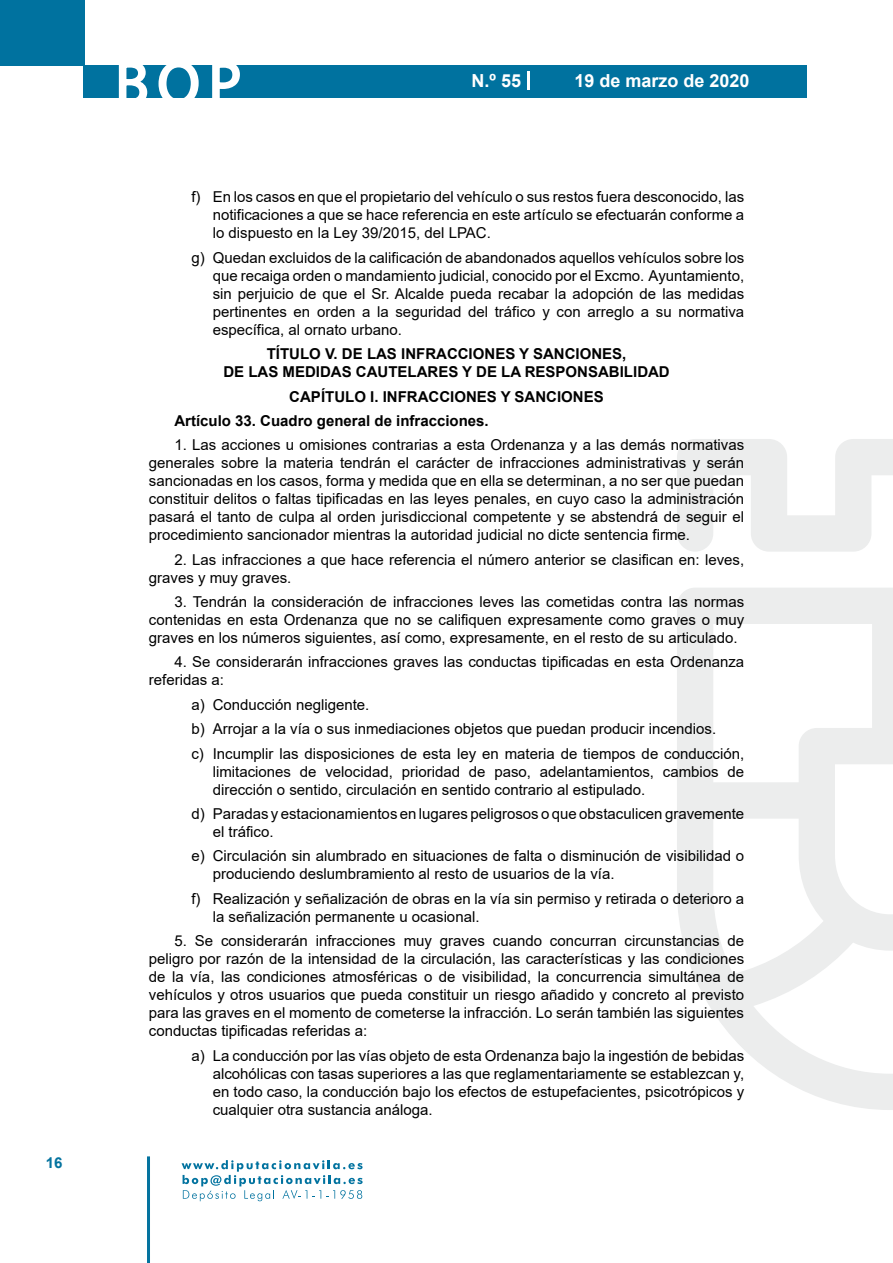
<style>
.page{position:relative;width:893px;height:1263px;background:#fff}
.page>*{position:absolute;margin:0;border:0;box-sizing:border-box;transform-origin:0 0}
.t1{font:500 61.5px "Avant Garde";color:#fff}
.t2{font:700 18px "Arial";color:#fff}
.t3{font:15px/18px "Arial";color:#000}
.t4{font:700 15px/18px "Arial";color:#000;text-align:center}
.t5{font:700 15px "Arial";color:#04739f}
</style>
<div class="page">
<div style="left:0;top:0;width:85px;height:65px;background:#00729f"></div>
<div style="left:84px;top:65px;width:723px;height:33px;background:#00729f"></div>
<svg style="left:118px;top:65px;width:30px;height:33px"></svg>
<svg style="left:158px;top:65px;width:41px;height:33px"></svg>
<svg style="left:212px;top:65px;width:28px;height:33px"></svg>
<svg style="left:182px;top:1160px;width:181px;height:41px"></svg>
<hr style="left:147px;top:1156px;width:3px;height:107px;background:#04739f">
<svg style="left:528px;top:71px;width:2px;height:19px"></svg>
<svg style="left:677px;top:439px;width:216px;height:671px"></svg>
<p class="t5" style="left:46px;top:1152px;width:18px">16</p>
<h1 class="t1" style="left:115px;top:46px;width:128px">BOP</h1>
<p class="t2" style="left:472px;top:68px;width:51px">N.º 55</p>
<p class="t2" style="left:574px;top:68px;width:177px">19 de marzo de 2020</p>
<p class="t3" style="left:213px;top:188px;width:533px;text-align:justify;text-indent:-21px">f) En los casos en que el propietario del vehículo o sus restos fuera desconocido, las notificaciones a que se hace referencia en este artículo se efectuarán conforme a lo dispuesto en la Ley 39/2015, del LPAC.</p>
<p class="t3" style="left:213px;top:248px;width:533px;text-align:justify;text-indent:-21px">g) Quedan excluidos de la calificación de abandonados aquellos vehículos sobre los que recaiga orden o mandamiento judicial, conocido por el Excmo. Ayuntamiento, sin perjuicio de que el Sr. Alcalde pueda recabar la adopción de las medidas pertinentes en orden a la seguridad del tráfico y con arreglo a su normativa específica, al ornato urbano.</p>
<p class="t4" style="left:223px;top:345px;width:448px">TÍTULO V. DE LAS INFRACCIONES Y SANCIONES,<br>DE LAS MEDIDAS CAUTELARES Y DE LA RESPONSABILIDAD</p>
<p class="t4" style="left:174px;top:384px;width:431px;line-height:24.3px;text-align:left;text-indent:115px">CAPÍTULO I. INFRACCIONES Y SANCIONES<br>Artículo 33. Cuadro general de infracciones.</p>
<p class="t3" style="left:149px;top:436px;width:597px;text-align:justify;text-indent:26px">1. Las acciones u omisiones contrarias a esta Ordenanza y a las demás normativas generales sobre la materia tendrán el carácter de infracciones administrativas y serán sancionadas en los casos, forma y medida que en ella se determinan, a no ser que puedan constituir delitos o faltas tipificadas en las leyes penales, en cuyo caso la administración pasará el tanto de culpa al orden jurisdiccional competente y se abstendrá de seguir el procedimiento sancionador mientras la autoridad judicial no dicte sentencia firme.</p>
<p class="t3" style="left:149px;top:550px;width:597px;text-indent:26px">2. Las infracciones a que hace referencia el número anterior se clasifican en: leves, graves y muy graves.</p>
<p class="t3" style="left:149px;top:593px;width:597px;text-align:justify;text-indent:26px">3. Tendrán la consideración de infracciones leves las cometidas contra las normas contenidas en esta Ordenanza que no se califiquen expresamente como graves o muy graves en los números siguientes, así como, expresamente, en el resto de su articulado.</p>
<p class="t3" style="left:149px;top:653px;width:597px;text-indent:26px">4. Se considerarán infracciones graves las conductas tipificadas en esta Ordenanza referidas a:</p>
<p class="t3" style="left:191px;top:692px;width:554px;line-height:24.3px">a) Conducción negligente.<br>b) Arrojar a la vía o sus inmediaciones objetos que puedan producir incendios.<br>c) Incumplir las disposiciones de esta ley en materia de tiempos de conducción,</p>
<p class="t3" style="left:213px;top:762px;width:533px">limitaciones de velocidad, prioridad de paso, adelantamientos, cambios de dirección o sentido, circulación en sentido contrario al estipulado.</p>
<p class="t3" style="left:213px;top:805px;width:533px;text-indent:-21px">d) Paradas y estacionamientos en lugares peligrosos o que obstaculicen gravemente el tráfico.</p>
<p class="t3" style="left:213px;top:847px;width:533px;text-indent:-21px">e) Circulación sin alumbrado en situaciones de falta o disminución de visibilidad o produciendo deslumbramiento al resto de usuarios de la vía.</p>
<p class="t3" style="left:213px;top:889px;width:533px;text-indent:-21px">f) Realización y señalización de obras en la vía sin permiso y retirada o deterioro a la señalización permanente u ocasional.</p>
<p class="t3" style="left:149px;top:932px;width:597px;text-align:justify;text-indent:26px">5. Se considerarán infracciones muy graves cuando concurran circunstancias de peligro por razón de la intensidad de la circulación, las características y las condiciones de la vía, las condiciones atmosféricas o de visibilidad, la concurrencia simultánea de vehículos y otros usuarios que pueda constituir un riesgo añadido y concreto al previsto para las graves en el momento de cometerse la infracción. Lo serán también las siguientes conductas tipificadas referidas a:</p>
<p class="t3" style="left:213px;top:1046px;width:533px;text-align:justify;text-indent:-21px">a) La conducción por las vías objeto de esta Ordenanza bajo la ingestión de bebidas alcohólicas con tasas superiores a las que reglamentariamente se establezcan y, en todo caso, la conducción bajo los efectos de estupefacientes, psicotrópicos y cualquier otra sustancia análoga.</p>
</div>
